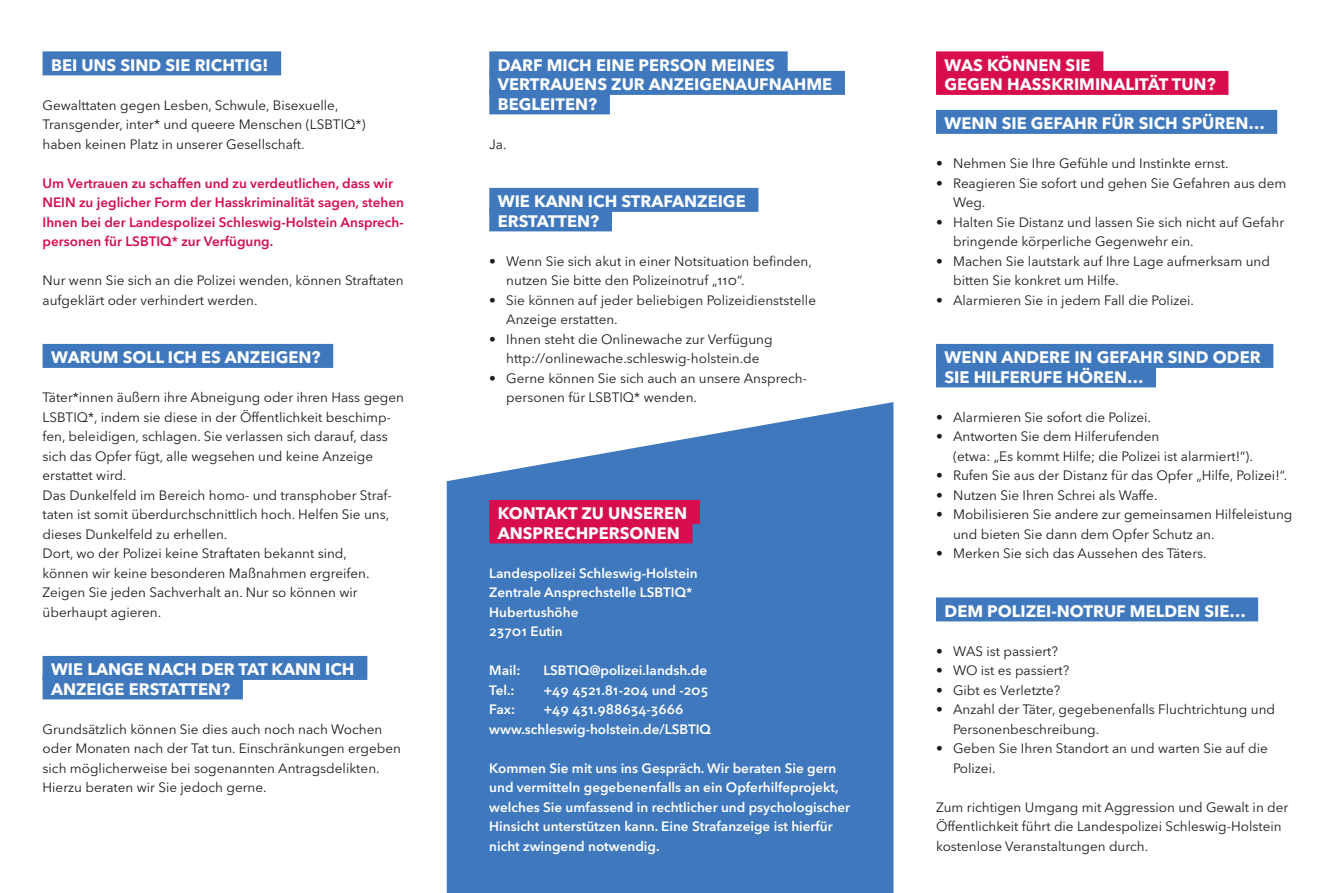
<style>
.page{position:relative;width:1336px;height:893px;background:#fff}
.page>*{position:absolute;margin:0;border:0;box-sizing:border-box;transform-origin:0 0}
.t1{font:700 16.5px/19.5px "Avenir Next LT Pro";color:#fff}
.t2{font:13.5px/19.5px "Avenir Next LT Pro";color:#1d1d1b}
.t3{font:600 13.5px/19.5px "Avenir Next LT Pro";color:#fff}
.t4{font:600 13.5px/19.5px "Avenir Next LT Pro";color:#d70d4d}
</style>
<div class="page">
<svg style="left:446px;top:402px;width:447px;height:491px;background:#4f83c1"></svg>
<div style="left:43px;top:51px;width:238px;height:24px;background:#3f78bc"></div>
<div style="left:43px;top:344px;width:290px;height:24px;background:#3f78bc"></div>
<div style="left:43px;top:656px;width:324px;height:24px;background:#3f78bc"></div>
<div style="left:43px;top:675px;width:200px;height:24px;background:#3f78bc"></div>
<div style="left:489px;top:51px;width:298px;height:24px;background:#3f78bc"></div>
<div style="left:489px;top:71px;width:355px;height:24px;background:#3f78bc"></div>
<div style="left:489px;top:90px;width:120px;height:24px;background:#3f78bc"></div>
<div style="left:489px;top:188px;width:269px;height:24px;background:#3f78bc"></div>
<div style="left:489px;top:207px;width:123px;height:24px;background:#3f78bc"></div>
<div style="left:489px;top:500px;width:211px;height:24px;background:#d70d4d"></div>
<div style="left:489px;top:519px;width:203px;height:24px;background:#d70d4d"></div>
<div style="left:935px;top:51px;width:168px;height:24px;background:#d70d4d"></div>
<div style="left:935px;top:71px;width:293px;height:24px;background:#d70d4d"></div>
<div style="left:935px;top:110px;width:341px;height:24px;background:#3f78bc"></div>
<div style="left:935px;top:344px;width:338px;height:24px;background:#3f78bc"></div>
<div style="left:935px;top:363px;width:220px;height:24px;background:#3f78bc"></div>
<div style="left:935px;top:597px;width:322px;height:24px;background:#3f78bc"></div>
<p class="t1" style="left:51px;top:55px;width:219px">BEI UNS SIND SIE RICHTIG!</p>
<p class="t2" style="left:43px;top:95px;width:324px">Gewalttaten gegen Lesben, Schwule, Bisexuelle,<br>Transgender, inter* und queere Menschen (LSBTIQ*) haben keinen Platz in unserer Gesellschaft.</p>
<p class="t4" style="left:43px;top:173px;width:363px">Um Vertrauen zu schaffen und zu verdeutlichen, dass wir NEIN zu jeglicher Form der Hasskriminalität sagen, stehen Ihnen bei der Landespolizei Schleswig-Holstein Ansprech&shy;personen für LSBTIQ* zur Verfügung.</p>
<p class="t2" style="left:43px;top:271px;width:363px">Nur wenn Sie sich an die Polizei wenden, können Straftaten aufgeklärt oder verhindert werden.</p>
<p class="t1" style="left:51px;top:347px;width:271px">WARUM SOLL ICH ES ANZEIGEN?</p>
<p class="t2" style="left:43px;top:388px;width:363px">Täter*innen äußern ihre Abneigung oder ihren Hass gegen LSBTIQ*, indem sie diese in der Öffentlichkeit beschimp&shy;fen, beleidigen, schlagen. Sie verlassen sich darauf, dass sich das Opfer fügt, alle wegsehen und keine Anzeige erstattet wird.<br>Das Dunkelfeld im Bereich homo- und transphober Straf&shy;taten ist somit überdurchschnittlich hoch. Helfen Sie uns, dieses Dunkelfeld zu erhellen.<br>Dort, wo der Polizei keine Straftaten bekannt sind,<br>können wir keine besonderen Maßnahmen ergreifen.<br>Zeigen Sie jeden Sachverhalt an. Nur so können wir überhaupt agieren.</p>
<p class="t1" style="left:51px;top:659px;width:305px">WIE LANGE NACH DER TAT KANN ICH<br>ANZEIGE ERSTATTEN?</p>
<p class="t2" style="left:43px;top:719px;width:360px">Grundsätzlich können Sie dies auch noch nach Wochen oder Monaten nach der Tat tun. Einschränkungen ergeben sich möglicherweise bei sogenannten Antragsdelikten.<br>Hierzu beraten wir Sie jedoch gerne.</p>
<p class="t1" style="left:497px;top:55px;width:336px">DARF MICH EINE PERSON MEINES<br>VERTRAUENS ZUR ANZEIGENAUFNAHME<br>BEGLEITEN?</p>
<p class="t2" style="left:489px;top:134px;width:19px">Ja.</p>
<p class="t1" style="left:497px;top:191px;width:249px">WIE KANN ICH STRAFANZEIGE<br>ERSTATTEN?</p>
<p class="t2" style="left:506px;top:251px;width:307px;text-indent:-17px">• Wenn Sie sich akut in einer Notsituation befinden, nutzen Sie bitte den Polizeinotruf „110“.</p>
<p class="t2" style="left:506px;top:290px;width:311px;text-indent:-17px">• Sie können auf jeder beliebigen Polizeidienststelle<br>Anzeige erstatten.</p>
<p class="t2" style="left:489px;top:329px;width:285px;text-align:center">• Ihnen steht die Onlinewache zur Verfügung http://onlinewache.schleswig-holstein.de</p>
<p class="t2" style="left:506px;top:368px;width:302px;text-indent:-17px">• Gerne können Sie sich auch an unsere Ansprech&shy;personen für LSBTIQ* wenden.</p>
<p class="t1" style="left:497px;top:503px;width:191px">KONTAKT ZU UNSEREN<br>ANSPRECHPERSONEN</p>
<p class="t3" style="left:489px;top:563px;width:210px">Landespolizei Schleswig-Holstein<br>Zentrale Ansprechstelle LSBTIQ*<br>Hubertushöhe<br>23701 Eutin</p>
<p class="t3" style="left:489px;top:660px;width:33px">Mail:</p>
<p class="t3" style="left:543px;top:660px;width:165px">LSBTIQ@polizei.landsh.de</p>
<p class="t3" style="left:489px;top:680px;width:27px">Tel.:</p>
<p class="t3" style="left:543px;top:680px;width:166px">+49 4521.81-204 und -205</p>
<p class="t3" style="left:489px;top:699px;width:27px">Fax:</p>
<p class="t3" style="left:489px;top:699px;width:223px;text-indent:54px">+49 431.988634-3666 www.schleswig-holstein.de/LSBTIQ</p>
<p class="t3" style="left:489px;top:758px;width:362px">Kommen Sie mit uns ins Gespräch. Wir beraten Sie gern und vermitteln gegebenenfalls an ein Opferhilfeprojekt, welches Sie umfassend in rechtlicher und psychologischer Hinsicht unterstützen kann. Eine Strafanzeige ist hierfür nicht zwingend notwendig.</p>
<p class="t1" style="left:944px;top:55px;width:272px">WAS KÖNNEN SIE<br>GEGEN HASSKRIMINALITÄT TUN?</p>
<p class="t1" style="left:944px;top:113px;width:322px">WENN SIE GEFAHR FÜR SICH SPÜREN…</p>
<p class="t2" style="left:935px;top:154px;width:294px">• Nehmen Sie Ihre Gefühle und Instinkte ernst.</p>
<p class="t2" style="left:952px;top:173px;width:335px;text-indent:-17px">• Reagieren Sie sofort und gehen Sie Gefahren aus dem<br>Weg.</p>
<p class="t2" style="left:952px;top:212px;width:332px;text-indent:-17px">• Halten Sie Distanz und lassen Sie sich nicht auf Gefahr bringende körperliche Gegenwehr ein.</p>
<p class="t2" style="left:952px;top:251px;width:318px;text-indent:-17px">• Machen Sie lautstark auf Ihre Lage aufmerksam und bitten Sie konkret um Hilfe.</p>
<p class="t2" style="left:935px;top:290px;width:259px">• Alarmieren Sie in jedem Fall die Polizei.</p>
<p class="t1" style="left:944px;top:347px;width:317px">WENN ANDERE IN GEFAHR SIND ODER<br>SIE HILFERUFE HÖREN…</p>
<p class="t2" style="left:935px;top:407px;width:216px">• Alarmieren Sie sofort die Polizei.</p>
<p class="t2" style="left:952px;top:427px;width:301px;text-indent:-17px">• Antworten Sie dem Hilferufenden<br>(etwa: „Es kommt Hilfe; die Polizei ist alarmiert!“).</p>
<p class="t2" style="left:935px;top:466px;width:353px">• Rufen Sie aus der Distanz für das Opfer „Hilfe, Polizei!“.</p>
<p class="t2" style="left:935px;top:485px;width:223px">• Nutzen Sie Ihren Schrei als Waffe.</p>
<p class="t2" style="left:952px;top:505px;width:341px;text-indent:-17px">• Mobilisieren Sie andere zur gemeinsamen Hilfeleistung und bieten Sie dann dem Opfer Schutz an.</p>
<p class="t2" style="left:935px;top:544px;width:272px">• Merken Sie sich das Aussehen des Täters.</p>
<p class="t1" style="left:944px;top:601px;width:303px">DEM POLIZEI-NOTRUF MELDEN SIE…</p>
<p class="t2" style="left:935px;top:641px;width:123px">• WAS ist passiert?</p>
<p class="t2" style="left:935px;top:661px;width:135px">• WO ist es passiert?</p>
<p class="t2" style="left:935px;top:680px;width:126px">• Gibt es Verletzte?</p>
<p class="t2" style="left:952px;top:700px;width:323px;text-indent:-17px">• Anzahl der Täter, gegebenenfalls Fluchtrichtung und<br>Personenbeschreibung.</p>
<p class="t2" style="left:952px;top:739px;width:316px;text-indent:-17px">• Geben Sie Ihren Standort an und warten Sie auf die<br>Polizei.</p>
<p class="t2" style="left:935px;top:797px;width:354px">Zum richtigen Umgang mit Aggression und Gewalt in der<br>Öffentlichkeit führt die Landespolizei Schleswig-Holstein kostenlose Veranstaltungen durch.</p>
</div>
